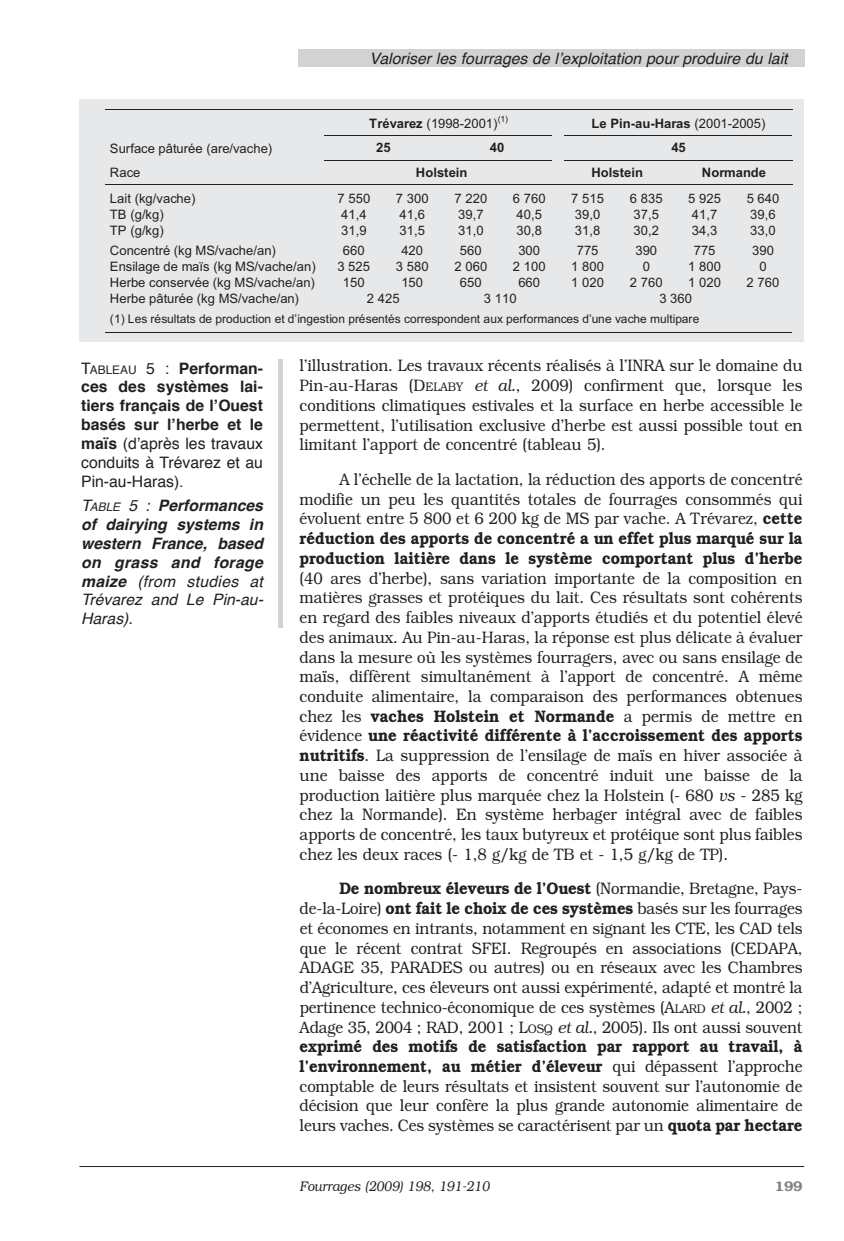
<style>
.page{position:relative;width:844px;height:1241px;background:#fff}
.page>*{position:absolute;margin:0;border:0;box-sizing:border-box;transform-origin:0 0}
.t1{font:300 16.62px/19.8px "Bookman";color:#231f20;text-align:justify;scale:.9 1}
.t2{font:700 15.75px/18.9px "Helvetica";color:#231f20;text-align:justify}
.t3{font:italic 700 15.75px/18.9px "Helvetica";color:#231f20}
.t4{font:italic 15.75px "Helvetica";color:#231f20}
.t5{font:italic 300 14px "Bookman";color:#231f20;scale:.9 1}
.t6{font:600 14px "Bookman";color:#808285}
.t7{font:12.95px "Arial";letter-spacing:.005em;color:#231f20}
.t8{font:700 12.95px "Arial";letter-spacing:.005em;color:#231f20}
.t9{font:11.9px "Arial";letter-spacing:.005em;color:#231f20}
.t10{font:8.58px "Arial";color:#231f20}
.s1{font-weight:700}
.s2{font-weight:400}
.s3{font-weight:400;font-size:11.9px}
.s4{font-size:12.42px}
.s5{font-style:italic}
.s6{font-weight:600}
</style>
<div class="page">
<div style="left:298px;top:50px;width:506px;height:17px;background:#d1d2d4"></div>
<hr style="left:79px;top:1165px;width:725px;height:1px;background:#231f20">
<div style="left:79px;top:99px;width:725px;height:243px;background:#e7e8e9"></div>
<hr style="left:105px;top:109px;width:219px;height:1px;background:#231f20">
<hr style="left:324px;top:109px;width:228px;height:1px;background:#231f20">
<svg style="left:552px;top:109px;width:13px;height:1px"></svg>
<hr style="left:565px;top:109px;width:227px;height:1px;background:#231f20">
<hr style="left:324px;top:136px;width:117px;height:1px;background:#231f20">
<hr style="left:441px;top:136px;width:111px;height:1px;background:#231f20">
<hr style="left:564px;top:136px;width:228px;height:1px;background:#231f20">
<hr style="left:324px;top:160px;width:117px;height:1px;background:#231f20">
<hr style="left:441px;top:160px;width:111px;height:1px;background:#231f20">
<hr style="left:564px;top:160px;width:111px;height:1px;background:#231f20">
<hr style="left:675px;top:160px;width:117px;height:1px;background:#231f20">
<hr style="left:105px;top:184px;width:219px;height:1px;background:#231f20">
<hr style="left:324px;top:184px;width:59px;height:1px;background:#231f20">
<hr style="left:383px;top:184px;width:58px;height:1px;background:#231f20">
<hr style="left:441px;top:184px;width:58px;height:1px;background:#231f20">
<hr style="left:500px;top:184px;width:58px;height:1px;background:#231f20">
<hr style="left:558px;top:184px;width:58px;height:1px;background:#231f20">
<hr style="left:617px;top:184px;width:57px;height:1px;background:#231f20">
<hr style="left:675px;top:184px;width:58px;height:1px;background:#231f20">
<hr style="left:734px;top:184px;width:57px;height:1px;background:#231f20">
<hr style="left:105px;top:332px;width:687px;height:1px;background:#231f20">
<div style="left:278px;top:360px;width:5px;height:268px;background:#d1d2d4"></div>
<p class="t4" style="left:369px;top:52px;width:421px">valoriser les fourrages de l’exploitation pour produire du lait</p>
<p class="t7" style="left:369px;top:115px;width:130px"><span class="s1">Trévarez</span> (1998-2001)</p>
<p class="t10" style="left:497px;top:113px;width:12px">(1)</p>
<p class="t8" style="left:591px;top:115px;width:175px">Le Pin-au-Haras <span class="s2">(2001-2005)</span></p>
<p class="t7" style="left:110px;top:139px;width:163px">Surface pâturée (are/vache)</p>
<p class="t8" style="left:376px;top:139px;width:16px">25</p>
<p class="t8" style="left:490px;top:139px;width:16px">40</p>
<p class="t8" style="left:671px;top:139px;width:16px">45</p>
<p class="t7" style="left:110px;top:164px;width:32px">Race</p>
<p class="t8" style="left:416px;top:163px;width:53px">Holstein</p>
<p class="t8" style="left:591px;top:163px;width:53px">Holstein</p>
<p class="t8" style="left:701px;top:163px;width:66px">Normande</p>
<p class="t7" style="left:110px;top:190px;width:87px">Lait (kg/vache)</p>
<p class="t7" style="left:337px;top:190px;width:34px">7 550</p>
<p class="t7" style="left:396px;top:190px;width:34px">7 300</p>
<p class="t7" style="left:454px;top:190px;width:34px">7 220</p>
<p class="t7" style="left:512px;top:190px;width:34px">6 760</p>
<p class="t7" style="left:571px;top:190px;width:34px">7 515</p>
<p class="t7" style="left:629px;top:190px;width:34px">6 835</p>
<p class="t7" style="left:688px;top:190px;width:34px">5 925</p>
<p class="t7" style="left:746px;top:190px;width:34px">5 640</p>
<p class="t7" style="left:110px;top:206px;width:55px">TB (g/kg)</p>
<p class="t7" style="left:341px;top:206px;width:27px">41,4</p>
<p class="t7" style="left:399px;top:206px;width:27px">41,6</p>
<p class="t7" style="left:458px;top:206px;width:27px">39,7</p>
<p class="t7" style="left:516px;top:206px;width:27px">40,5</p>
<p class="t7" style="left:574px;top:206px;width:27px">39,0</p>
<p class="t7" style="left:633px;top:206px;width:27px">37,5</p>
<p class="t7" style="left:691px;top:206px;width:27px">41,7</p>
<p class="t7" style="left:750px;top:206px;width:27px">39,6</p>
<p class="t7" style="left:110px;top:222px;width:55px">TP (g/kg)</p>
<p class="t7" style="left:341px;top:222px;width:27px">31,9</p>
<p class="t7" style="left:399px;top:222px;width:27px">31,5</p>
<p class="t7" style="left:458px;top:222px;width:27px">31,0</p>
<p class="t7" style="left:516px;top:222px;width:27px">30,8</p>
<p class="t7" style="left:574px;top:222px;width:27px">31,8</p>
<p class="t7" style="left:633px;top:222px;width:27px">30,2</p>
<p class="t7" style="left:691px;top:222px;width:27px">34,3</p>
<p class="t7" style="left:750px;top:222px;width:27px">33,0</p>
<p class="t7" style="left:110px;top:241px;width:167px">Concentré (kg MS/vache/an)</p>
<p class="t7" style="left:343px;top:241px;width:23px">660</p>
<p class="t7" style="left:401px;top:241px;width:23px">420</p>
<p class="t7" style="left:460px;top:241px;width:23px">560</p>
<p class="t7" style="left:518px;top:241px;width:23px">300</p>
<p class="t7" style="left:576px;top:241px;width:23px">775</p>
<p class="t7" style="left:635px;top:241px;width:23px">390</p>
<p class="t7" style="left:693px;top:241px;width:23px">775</p>
<p class="t7" style="left:752px;top:241px;width:23px">390</p>
<p class="t7" style="left:110px;top:258px;width:207px">Ensilage de maïs (kg MS/vache/an)</p>
<p class="t7" style="left:337px;top:258px;width:34px">3 525</p>
<p class="t7" style="left:396px;top:258px;width:34px">3 580</p>
<p class="t7" style="left:454px;top:258px;width:34px">2 060</p>
<p class="t7" style="left:512px;top:258px;width:34px">2 100</p>
<p class="t7" style="left:571px;top:258px;width:34px">1 800</p>
<p class="t7" style="left:642px;top:258px;width:9px">0</p>
<p class="t7" style="left:688px;top:258px;width:34px">1 800</p>
<p class="t7" style="left:759px;top:258px;width:9px">0</p>
<p class="t7" style="left:110px;top:274px;width:206px">Herbe conservée (kg MS/vache/an)</p>
<p class="t7" style="left:343px;top:274px;width:23px">150</p>
<p class="t7" style="left:401px;top:274px;width:23px">150</p>
<p class="t7" style="left:460px;top:274px;width:23px">650</p>
<p class="t7" style="left:518px;top:274px;width:23px">660</p>
<p class="t7" style="left:571px;top:274px;width:34px">1 020</p>
<p class="t7" style="left:629px;top:274px;width:34px">2 760</p>
<p class="t7" style="left:688px;top:274px;width:34px">1 020</p>
<p class="t7" style="left:746px;top:274px;width:34px">2 760</p>
<p class="t7" style="left:110px;top:290px;width:190px">Herbe pâturée (kg MS/vache/an)</p>
<p class="t7" style="left:367px;top:290px;width:34px">2 425</p>
<p class="t7" style="left:484px;top:290px;width:34px">3 110</p>
<p class="t7" style="left:659px;top:290px;width:34px">3 360</p>
<p class="t9" style="left:110px;top:311px;width:590px">(1) Les résultats de production et d’ingestion présentés correspondent aux performances d’une vache multipare</p>
<p class="t2" style="left:81px;top:360px;width:183px"><span class="s2">T</span><span class="s3">ABLeAU</span> <span class="s2">5 :</span> Performan&shy;ces des systèmes lai&shy;tiers français de l’Ouest basés sur l’herbe et le maïs <span class="s2">(d’après les travaux conduits à Trévarez et au Pin-au-Haras).</span></p>
<p class="t3" style="left:81px;top:497px;width:185px"><span class="s2">t</span><span class="s3">able</span> <span class="s2">5 :</span> Performances of dairying systems in western France, based on grass and forage maize <span class="s2">(from studies at trévarez and le Pin-au-<br>Haras).</span></p>
<p class="t1" style="left:299px;top:356px;width:560px">l’illustration. Les travaux récents réalisés à l’INRA sur le domaine du Pin-au-Haras (D<span class="s4">ELABY</span> <span class="s5">et al.</span>, 2009) confirment que, lorsque les conditions climatiques estivales et la surface en herbe accessible le permettent, l’utilisation exclusive d’herbe est aussi possible tout en limitant l’apport de concentré (tableau 5).</p>
<p class="t1" style="left:299px;top:469px;width:560px;text-indent:40px">A l’échelle de la lactation, la réduction des apports de concentré modifie un peu les quantités totales de fourrages consommés qui évoluent entre 5 800 et 6 200 kg de MS par vache. A Trévarez, <span class="s6">cette réduction des apports de concentré a un effet plus marqué sur la production laitière dans le système comportant plus d’herbe</span></p>
<p class="t1" style="left:299px;top:568px;width:560px">(40 ares d’herbe), sans variation importante de la composition en matières grasses et protéiques du lait. Ces résultats sont cohérents en regard des faibles niveaux d’apports étudiés et du potentiel élevé des animaux. Au Pin-au-Haras, la réponse est plus délicate à évaluer dans la mesure où les systèmes fourragers, avec ou sans ensilage de maïs, diffèrent simultanément à l’apport de concentré. A même conduite alimentaire, la comparaison des performances obtenues chez les <span class="s6">vaches Holstein et Normande</span> a permis de mettre en évidence <span class="s6">une réactivité différente à l’accroissement des apports nutritifs</span>. La suppression de l’ensilage de maïs en hiver associée à une baisse des apports de concentré induit une baisse de la production laitière plus marquée chez la Holstein (- 680 <span class="s5">vs</span> - 285 kg chez la Normande). En système herbager intégral avec de faibles apports de concentré, les taux butyreux et protéique sont plus faibles chez les deux races (- 1,8 g/kg de TB et - 1,5 g/kg de TP).</p>
<p class="t1" style="left:299px;top:878px;width:560px;text-indent:40px"><span class="s6">De nombreux éleveurs de l’Ouest</span> (Normandie, Bretagne, Pays&shy;de-la-Loire) <span class="s6">ont fait le choix de ces systèmes</span> basés sur les fourrages et économes en intrants, notamment en signant les CTE, les CAD tels que le récent contrat SFEI. Regroupés en associations (CEDAPA, ADAGE 35, PARADES ou autres) ou en réseaux avec les Chambres d’Agriculture, ces éleveurs ont aussi expérimenté, adapté et montré la pertinence technico-économique de ces systèmes (A<span class="s4">LARD</span> <span class="s5">et al.</span>, 2002 ; Adage 35, 2004 ; RAD, 2001 ; L<span class="s4">OSQ</span> <span class="s5">et al.</span>, 2005). Ils ont aussi souvent <span class="s6">exprimé des motifs de satisfaction par rapport au travail, à l’environnement, au métier d’éleveur</span> qui dépassent l’approche comptable de leurs résultats et insistent souvent sur l’autonomie de décision que leur confère la plus grande autonomie alimentaire de leurs vaches. Ces systèmes se caractérisent par un <span class="s6">quota par hectare</span></p>
<p class="t5" style="left:299px;top:1177px;width:212px">Fourrages (2009) 198, 191-210</p>
<p class="t6" style="left:774px;top:1177px;width:29px">199</p>
</div>
